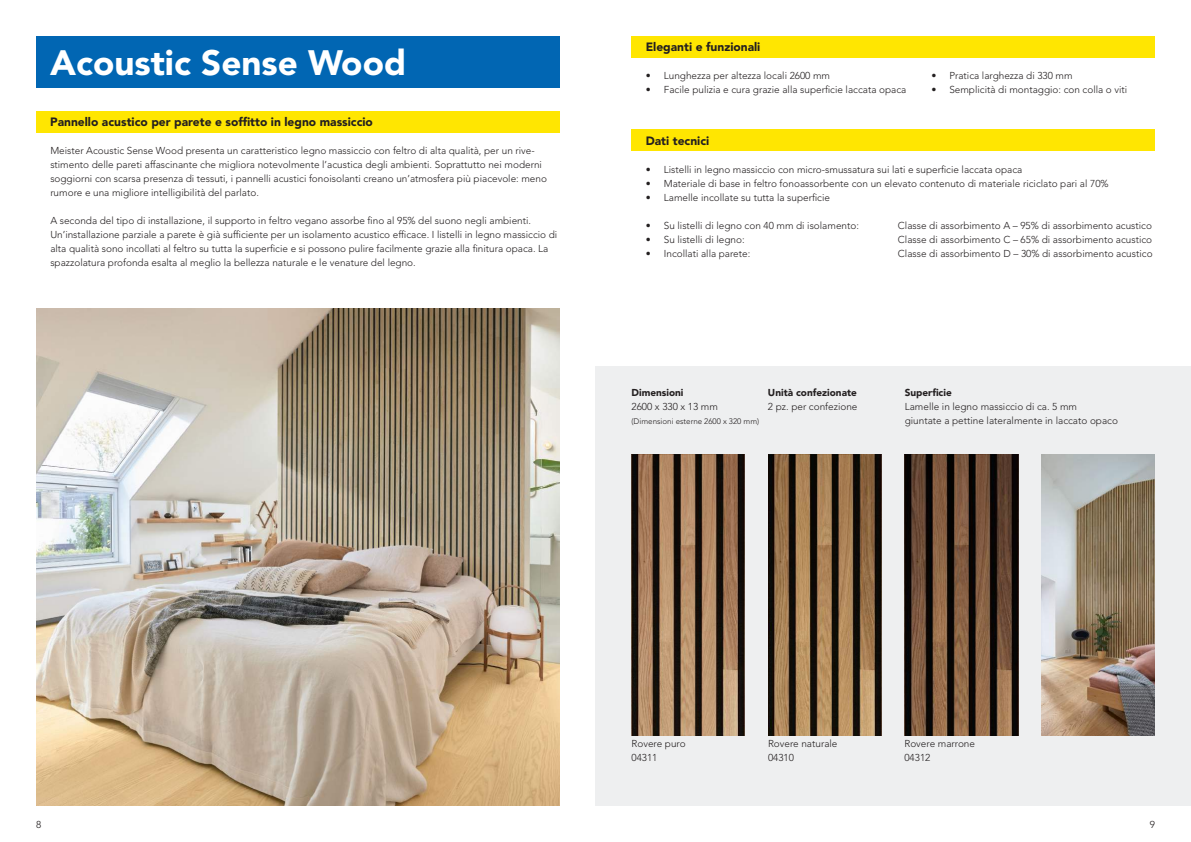
<style>
.page{position:relative;width:1191px;height:842px;background:#fff}
.page>*{position:absolute;margin:0;border:0;box-sizing:border-box;transform-origin:0 0}
.t1{font:900 35px "Avenir LT Std";color:#fff}
.t2{font:900 12px "Avenir LT Std";color:#231f20}
.t3{font:300 10px/14px "Avenir LT Std";color:#231f20}
.t4{font:900 10px "Avenir LT Std";color:#231f20}
.t5{font:300 8px "Avenir LT Std";color:#231f20}
</style>
<div class="page">
<img style="left:36px;top:309px;width:523px;height:497px">
<div style="left:595px;top:367px;width:596px;height:439px;background:#eeeff0"></div>
<img style="left:631px;top:454px;width:114px;height:281px">
<img style="left:768px;top:454px;width:113px;height:281px">
<img style="left:904px;top:454px;width:114px;height:281px">
<img style="left:1041px;top:454px;width:114px;height:281px">
<div style="left:36px;top:36px;width:523px;height:51px;background:#0166b3"></div>
<div style="left:36px;top:111px;width:523px;height:21px;background:#ffe601"></div>
<div style="left:631px;top:130px;width:524px;height:21px;background:#ffe601"></div>
<div style="left:631px;top:36px;width:524px;height:21px;background:#ffe601"></div>
<h1 class="t1" style="left:50px;top:41px;width:357px">Acoustic Sense Wood</h1>
<p class="t2" style="left:50px;top:115px;width:324px">Pannello acustico per parete e soffitto in legno massiccio</p>
<p class="t3" style="left:50px;top:144px;width:498px">Meister Acoustic Sense Wood presenta un caratteristico legno massiccio con feltro di alta qualità, per un rive&shy;stimento delle pareti affascinante che migliora notevolmente l’acustica degli ambienti. Soprattutto nei moderni soggiorni con scarsa presenza di tessuti, i pannelli acustici fonoisolanti creano un’atmosfera più piacevole: meno rumore e una migliore intelligibilità del parlato.</p>
<p class="t3" style="left:50px;top:214px;width:508px">A seconda del tipo di installazione, il supporto in feltro vegano assorbe fino al 95% del suono negli ambienti.<br>Un’installazione parziale a parete è già sufficiente per un isolamento acustico efficace. I listelli in legno massiccio di alta qualità sono incollati al feltro su tutta la superficie e si possono pulire facilmente grazie alla finitura opaca. La spazzolatura profonda esalta al meglio la bellezza naturale e le venature del legno.</p>
<p class="t2" style="left:645px;top:40px;width:116px">Eleganti e funzionali</p>
<p class="t3" style="left:646px;top:69px;width:186px">• Lunghezza per altezza locali 2600 mm</p>
<p class="t3" style="left:646px;top:83px;width:262px">• Facile pulizia e cura grazie alla superficie laccata opaca</p>
<p class="t2" style="left:645px;top:133px;width:65px">Dati tecnici</p>
<p class="t3" style="left:931px;top:69px;width:143px">• Pratica larghezza di 330 mm</p>
<p class="t3" style="left:931px;top:83px;width:197px">• Semplicità di montaggio: con colla o viti</p>
<p class="t3" style="left:646px;top:162px;width:378px">• Listelli in legno massiccio con micro-smussatura sui lati e superficie laccata opaca</p>
<p class="t3" style="left:646px;top:176px;width:464px">• Materiale di base in feltro fonoassorbente con un elevato contenuto di materiale riciclato pari al 70%</p>
<p class="t3" style="left:646px;top:190px;width:186px">• Lamelle incollate su tutta la superficie</p>
<p class="t3" style="left:646px;top:218px;width:215px">• Su listelli di legno con 40 mm di isolamento:</p>
<p class="t3" style="left:898px;top:218px;width:256px">Classe di assorbimento A – 95% di assorbimento acustico</p>
<p class="t3" style="left:646px;top:232px;width:100px">• Su listelli di legno:</p>
<p class="t3" style="left:898px;top:232px;width:256px">Classe di assorbimento C – 65% di assorbimento acustico</p>
<p class="t3" style="left:646px;top:246px;width:106px">• Incollati alla parete:</p>
<p class="t3" style="left:898px;top:246px;width:256px">Classe di assorbimento D – 30% di assorbimento acustico</p>
<p class="t4" style="left:631px;top:386px;width:54px">Dimensioni</p>
<p class="t3" style="left:631px;top:399px;width:88px">2600 x 330 x 13 mm</p>
<p class="t5" style="left:631px;top:416px;width:129px">(Dimensioni esterne 2600 x 320 mm)</p>
<p class="t4" style="left:768px;top:386px;width:90px">Unità confezionate</p>
<p class="t3" style="left:768px;top:399px;width:91px">2 pz. per confezione</p>
<p class="t4" style="left:904px;top:386px;width:49px">Superficie</p>
<p class="t3" style="left:904px;top:399px;width:215px">Lamelle in legno massiccio di ca. 5 mm<br>giuntate a pettine lateralmente in laccato opaco</p>
<p class="t3" style="left:631px;top:736px;width:56px">Rovere puro<br>04311</p>
<p class="t3" style="left:768px;top:736px;width:71px">Rovere naturale<br>04310</p>
<p class="t3" style="left:904px;top:736px;width:72px">Rovere marrone<br>04312</p>
<p class="t3" style="left:36px;top:817px;width:7px">8</p>
<p class="t3" style="left:1149px;top:817px;width:7px">9</p>
</div>
